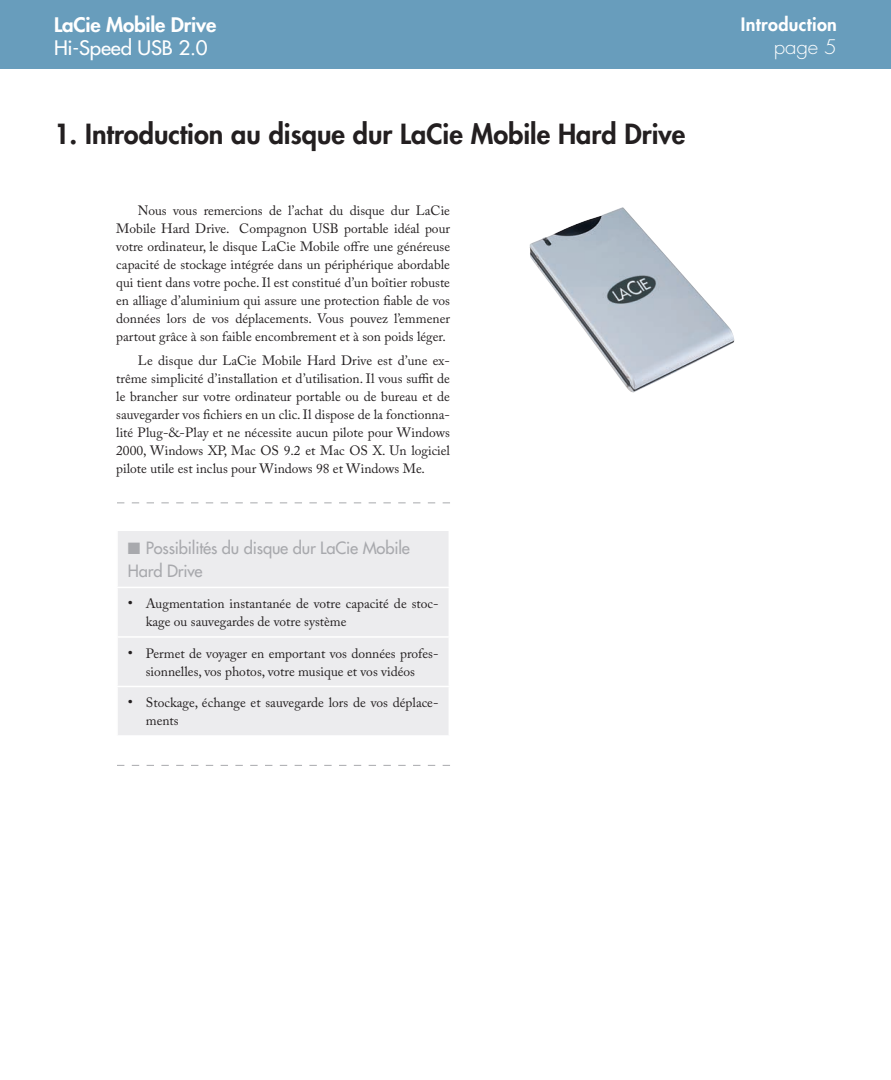
<style>
.page{position:relative;width:891px;height:1080px;background:#fff}
.page>*{position:absolute;margin:0;border:0;box-sizing:border-box;transform-origin:0 0}
.t1{font:800 27px "Futura";color:#231f20}
.t2{font:800 19.5px "Futura";letter-spacing:-.01em;color:#fff;scale:1.05 1}
.t3{font:19.5px "Futura";letter-spacing:-.01em;color:#fff;scale:1.05 1}
.t4{font:300 19.5px "Futura";color:#fff;scale:1.05 1}
.t5{font:800 18px "Futura";letter-spacing:.02em;color:#fff}
.t6{font:16.5px/22.5px "Futura";letter-spacing:-.01em;color:#a8a9ad}
.t7{font:15px "Adobe Caslon Pro";color:#231f20}
.t8{font:13.5px/18px "Adobe Caslon Pro";color:#231f20}
</style>
<div class="page">
<div style="left:0;top:0;width:891px;height:69px;background:#689dbc"></div>
<div style="left:118px;top:531px;width:331px;height:204px;background:#ececee"></div>
<hr style="left:116px;top:587px;width:334px;height:1px;background:#fff">
<hr style="left:116px;top:636px;width:334px;height:2px;background:#fff">
<hr style="left:116px;top:686px;width:334px;height:1px;background:#fff">
<img style="left:530px;top:207px;width:204px;height:186px">
<svg style="left:117px;top:502px;width:333px;height:1px"></svg>
<svg style="left:117px;top:765px;width:333px;height:1px"></svg>
<h3 class="t5" style="left:741px;top:12px;width:98px">Introduction</h3>
<h2 class="t2" style="left:54px;top:12px;width:156px">LaCie Mobile Drive</h2>
<h2 class="t3" style="left:54px;top:36px;width:148px">Hi-Speed USB 2.0</h2>
<h2 class="t4" style="left:774px;top:34px;width:44px">page</h2>
<h1 class="t1" style="left:54px;top:116px;width:633px">1. Introduction au disque dur LaCie Mobile Hard Drive</h1>
<p class="t8" style="left:116px;top:202px;width:335px;text-align:justify;text-indent:22px">Nous vous remercions de l’achat du disque dur LaCie Mobile Hard Drive. Compagnon USB portable idéal pour votre ordinateur, le disque LaCie Mobile offre une généreuse capacité de stockage intégrée dans un périphérique abordable qui tient dans votre poche. Il est constitué d’un boîtier robuste en alliage d’aluminium qui assure une protection fiable de vos données lors de vos déplacements. Vous pouvez l’emmener partout grâce à son faible encombrement et à son poids léger.</p>
<p class="t8" style="left:116px;top:351px;width:335px;text-align:justify;text-indent:22px">Le disque dur LaCie Mobile Hard Drive est d’une ex&shy;trême simplicité d’installation et d’utilisation. Il vous suffit de le brancher sur votre ordinateur portable ou de bureau et de sauvegarder vos fichiers en un clic. Il dispose de la fonctionna&shy;lité Plug-&amp;-Play et ne nécessite aucun pilote pour Windows 2000, Windows XP, Mac OS 9.2 et Mac OS X. Un logiciel pilote utile est inclus pour Windows 98 et Windows Me.</p>
<p class="t6" style="left:128px;top:537px;width:284px">■ Possibilités du disque dur LaCie Mobile<br>Hard Drive</p>
<p class="t8" style="left:146px;top:594px;width:294px">Augmentation instantanée de votre capacité de stoc&shy;kage ou sauvegardes de votre système</p>
<p class="t7" style="left:128px;top:594px;width:7px">•</p>
<p class="t7" style="left:128px;top:644px;width:7px">•</p>
<p class="t7" style="left:128px;top:693px;width:7px">•</p>
<p class="t8" style="left:146px;top:644px;width:294px">Permet de voyager en emportant vos données profes&shy;sionnelles, vos photos, votre musique et vos vidéos</p>
<p class="t8" style="left:146px;top:694px;width:294px">Stockage, échange et sauvegarde lors de vos déplace&shy;ments</p>
</div>
